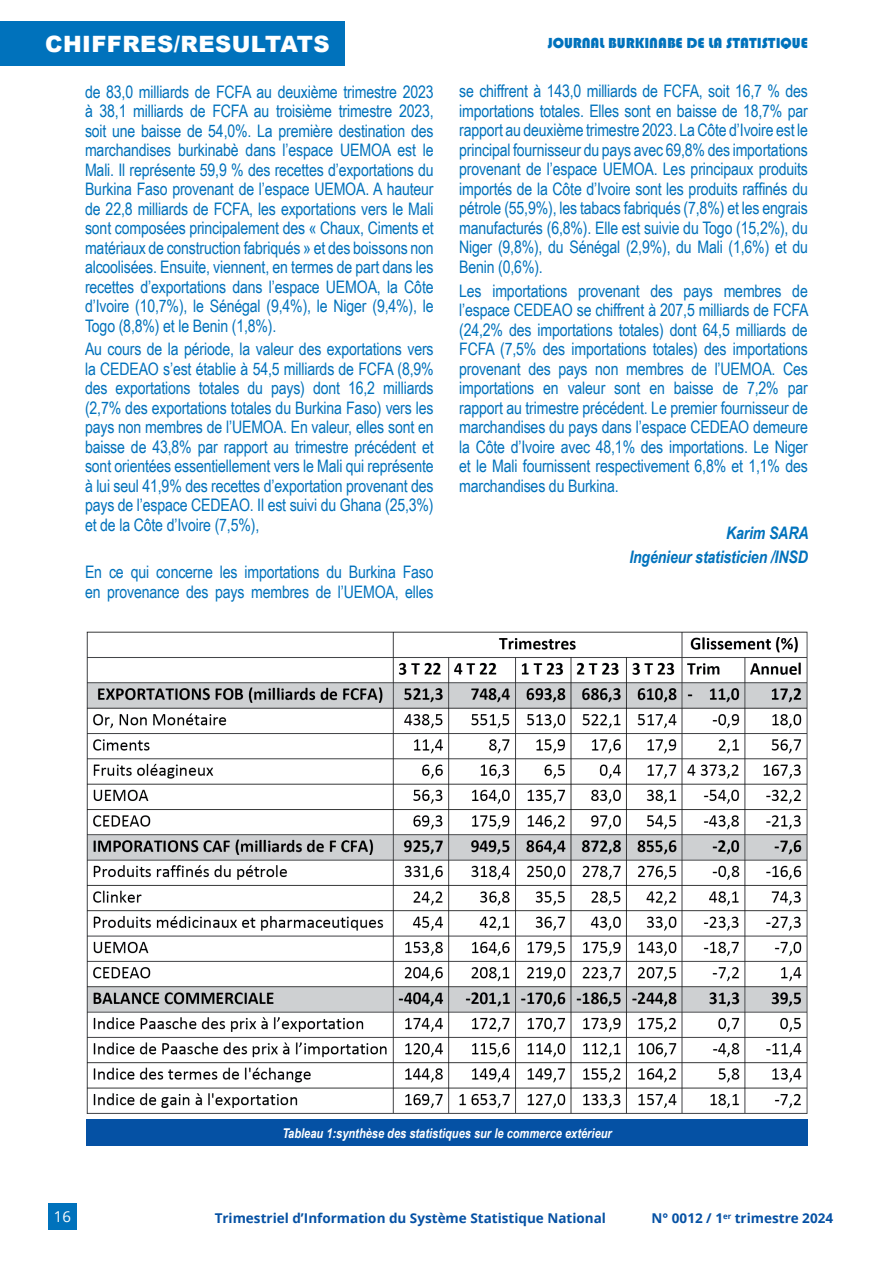
<style>
.page{position:relative;width:893px;height:1263px;background:#fff}
.page>*{position:absolute;margin:0;border:0;box-sizing:border-box;transform-origin:0 0}
.t1{font:900 22.5px "Arial";letter-spacing:.02em;color:#fff}
.t2{font:17.25px/19.5px "Arial Narrow";letter-spacing:-.01em;color:#0072bc;text-align:justify}
.t3{font:italic 700 17.25px/23.7px "Arial Narrow";letter-spacing:-.01em;color:#0072bc;text-align:right}
.t4{font:15px "Bauhaus 93";color:#0072bc}
.t5{font:15px "Open Sans";color:#fff}
.t6{font:700 13.5px "Open Sans";color:#0551a4}
.t7{font:italic 700 13.5px "Arial Narrow";color:#fff}
</style>
<div class="page">
<div style="left:48px;top:1203px;width:29px;height:26px;background:#0072bc"></div>
<div style="left:0;top:21px;width:344px;height:45px;background:#0072bc"></div>
<img style="left:86px;top:631px;width:722px;height:483px">
<div style="left:86px;top:1119px;width:722px;height:27px;background:#0551a4"></div>
<h1 class="t1" style="left:45px;top:27px;width:286px">CHIFFRES/RESULTATS</h1>
<p class="t2" style="left:85px;top:81px;width:350px">de 83,0 milliards de FCFA au deuxième trimestre 2023 à 38,1 milliards de FCFA au troisième trimestre 2023, soit une baisse de 54,0%. La première destination des marchandises burkinabè dans l’espace UEMOA est le Mali. Il représente 59,9 % des recettes d’exportations du Burkina Faso provenant de l’espace UEMOA. A hauteur de 22,8 milliards de FCFA, les exportations vers le Mali sont composées principalement des « Chaux, Ciments et matériaux de construction fabriqués » et des boissons non alcoolisées. Ensuite, viennent, en termes de part dans les recettes d’exportations dans l’espace UEMOA, la Côte d’Ivoire (10,7%), le Sénégal (9,4%), le Niger (9,4%), le Togo (8,8%) et le Benin (1,8%).</p>
<p class="t2" style="left:85px;top:339px;width:350px">Au cours de la période, la valeur des exportations vers la CEDEAO s’est établie à 54,5 milliards de FCFA (8,9% des exportations totales du pays) dont 16,2 milliards (2,7% des exportations totales du Burkina Faso) vers les pays non membres de l’UEMOA. En valeur, elles sont en baisse de 43,8% par rapport au trimestre précédent et sont orientées essentiellement vers le Mali qui représente à lui seul 41,9% des recettes d’exportation provenant des pays de l’espace CEDEAO. Il est suivi du Ghana (25,3%) et de la Côte d’Ivoire (7,5%),</p>
<p class="t2" style="left:85px;top:562px;width:350px">En ce qui concerne les importations du Burkina Faso en provenance des pays membres de l’UEMOA, elles</p>
<p class="t4" style="left:548px;top:34px;width:261px">JOURNAL BURKINABE DE LA STATISTIQUE</p>
<p class="t2" style="left:459px;top:81px;width:350px">se chiffrent à 143,0 milliards de FCFA, soit 16,7 % des importations totales. Elles sont en baisse de 18,7% par rapport au deuxième trimestre 2023. La Côte d’Ivoire est le principal fournisseur du pays avec 69,8% des importations provenant de l’espace UEMOA. Les principaux produits importés de la Côte d’Ivoire sont les produits raffinés du pétrole (55,9%), les tabacs fabriqués (7,8%) et les engrais manufacturés (6,8%). Elle est suivie du Togo (15,2%), du Niger (9,8%), du Sénégal (2,9%), du Mali (1,6%) et du Benin (0,6%).</p>
<p class="t2" style="left:459px;top:280px;width:351px">Les importations provenant des pays membres de l’espace CEDEAO se chiffrent à 207,5 milliards de FCFA (24,2% des importations totales) dont 64,5 milliards de FCFA (7,5% des importations totales) des importations provenant des pays non membres de l’UEMOA. Ces importations en valeur sont en baisse de 7,2% par rapport au trimestre précédent. Le premier fournisseur de marchandises du pays dans l’espace CEDEAO demeure la Côte d’Ivoire avec 48,1% des importations. Le Niger et le Mali fournissent respectivement 6,8% et 1,1% des marchandises du Burkina.</p>
<p class="t3" style="left:629px;top:520px;width:181px">Karim SARA<br>Ingénieur statisticien /INSD</p>
<p class="t5" style="left:54px;top:1206px;width:19px">16</p>
<p class="t7" style="left:282px;top:1123px;width:331px">Tableau 1:synthèse des statistiques sur le commerce extérieur</p>
<p class="t6" style="left:215px;top:1209px;width:393px">Trimestriel d’Information du Système Statistique National</p>
<p class="t6" style="left:652px;top:1209px;width:183px">N° 0012 / 1<sup>er</sup> trimestre 2024</p>
</div>
